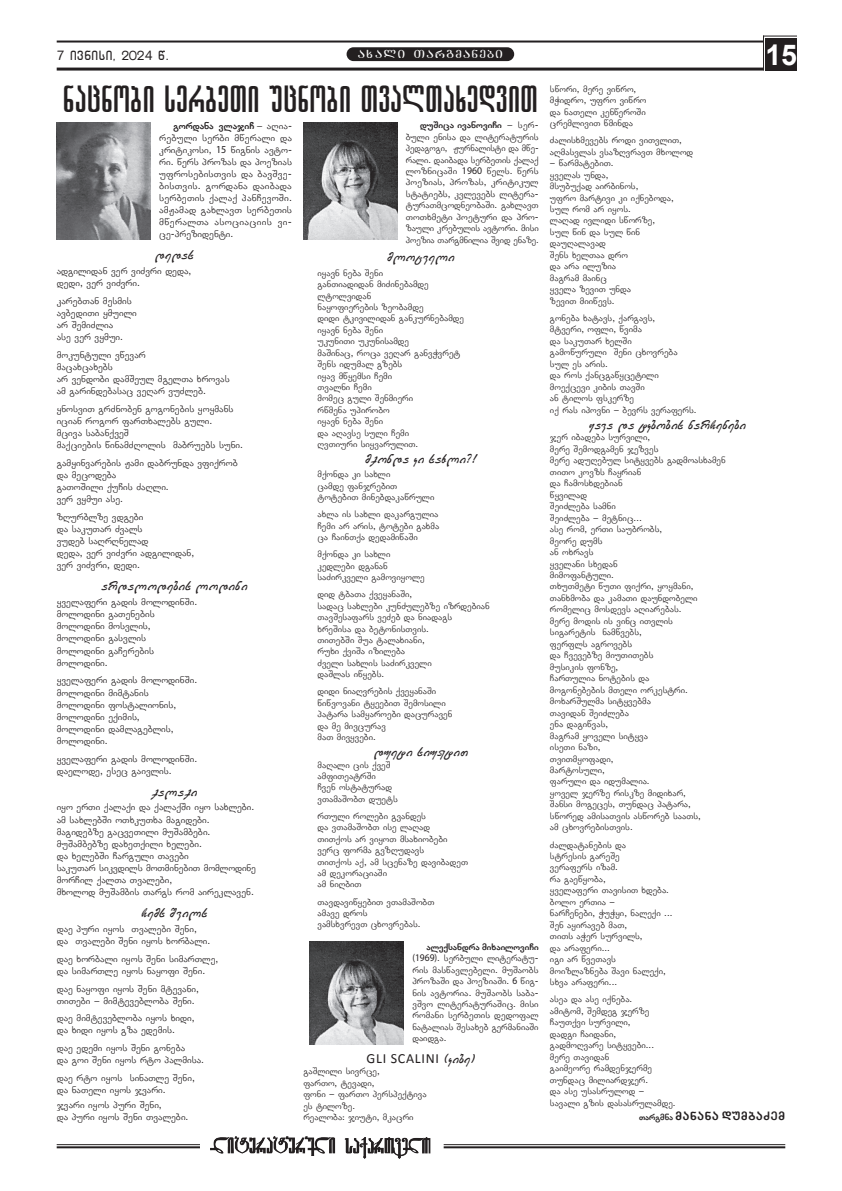
<style>
.page{position:relative;width:842px;height:1191px;background:#fff}
.page>*{position:absolute;margin:0;border:0;box-sizing:border-box;transform-origin:0 0}
.t1{font:32px "Gremi Mtavr";color:#231f20}
.t2{font:700 28.6px "Arial";color:#fff}
.t3{font:14px "Geo Brush Script";letter-spacing:.05em;color:#231f20}
.t4{font:14px "Calibri";letter-spacing:.05em;color:#231f20}
.t5{font:13px "Sanet";color:#231f20}
.t6{font:700 12px "Kolhety Mt";color:#231f20}
.t7{font:12px "Lit Mtavr";letter-spacing:.1em;color:#fff}
.t8{font:10px/12.1px "A Kolkhety N";color:#231f20}
.t9{font:9.5px/11.5px "A Kolkhety N";color:#231f20}
.t10{font:700 9.5px "A Kolkhety N";letter-spacing:.005em;color:#231f20}
.s1{font-weight:700}
.s2{font-family:"Geo Brush Script"}
.s3{font-family:"A Kolkhety N";font-size:9px}
</style>
<div class="page">
<hr style="left:57px;top:1144px;width:728px;height:1px;background:#231f20">
<hr style="left:57px;top:1146px;width:728px;height:2px;background:#231f20">
<hr style="left:57px;top:68px;width:707px;height:3px;background:#231f20">
<hr style="left:57px;top:41px;width:706px;height:2px;background:#231f20">
<div style="left:765px;top:38px;width:32px;height:33px;background:#231f20"></div>
<hr style="left:763px;top:36px;width:1px;height:34px;background:#231f20">
<hr style="left:763px;top:36px;width:34px;height:1px;background:#231f20">
<div style="left:200px;top:1136px;width:171px;height:19px;background:#fff"></div>
<img style="left:210px;top:1136px;width:135px;height:19px">
<svg style="left:430px;top:1138px;width:14px;height:16px"></svg>
<img style="left:345px;top:1137px;width:85px;height:22px">
<div style="left:347px;top:47px;width:167px;height:14px;background:#231f20;border-radius:7px"></div>
<img style="left:57px;top:123px;width:94px;height:117px">
<img style="left:303px;top:123px;width:94px;height:117px">
<img style="left:310px;top:941px;width:94px;height:103px">
<h3 class="t5" style="left:57px;top:49px;width:114px">7 IVNISI, 2024 W.</h3>
<p class="t7" style="left:357px;top:50px;width:147px">AXALI TARGMANEBI</p>
<h2 class="t2" style="left:765px;top:36px;width:33px">15</h2>
<h1 class="t1" style="left:63px;top:85px;width:477px">„NACNOBI SERBETI UCNOBI TVALTAXEDVIT“</h1>
<p class="t8" style="left:159px;top:120px;width:134px;text-align:justify;text-indent:14px"><span class="s1">GORDANA VLAJIC</span> _ ARIA-REBULI SERBI MWERALI DA KRITIKOSI, 15 WIGNIS AVTO-RI. WERS PROZAS DA POEZIAS UFROSEBISTVIS DA BAVSVE-BISTVIS. GORDANA DAIBADA SERBETIS QALAQ PANCEVOSI.<br>AMJAMAD GAXLAVT SERBETIS MWERALTA ASOCIACIIS VI-CE-PREZIDENTI.</p>
<h3 class="t3" style="left:155px;top:250px;width:40px">DEDAS</h3>
<p class="t8" style="left:57px;top:266px;width:136px">ADGILIDAN VER VIZVRI DEDA,<br>DEDI, VER VIZVRI.</p>
<p class="t8" style="left:57px;top:295px;width:82px">KAREBTAN MESMIS<br>AVBEDITI YMUILI<br>AR SEMIZLIA<br>ASE VER VYMUI.</p>
<p class="t8" style="left:57px;top:349px;width:175px">MOKUNTULI VWEVAR<br>MACAXCAXEBS<br>AR VENDOBI DAMSEUL MGELTA XROVAS<br>AM GARINDEBASAC VERAR VUZLEB.</p>
<p class="t8" style="left:57px;top:403px;width:188px">YNOSVIT GRZNOBEN GOGONEBIS YOYMANS<br>ICIAN ROGOR FARTXALEBS GULI.<br>MCIVA SABANQVES<br>MAQCIEBIS WINAMZROLIS MABRUEBS SUNI.</p>
<p class="t8" style="left:57px;top:457px;width:183px">GAMYINVAREBIS JAMI DABRUNDA VFIQROB<br>DA MECODEBA<br>GATOSILI QUCIS ZARLI.<br>VER VYMUI ASE.</p>
<p class="t8" style="left:57px;top:511px;width:139px">ZRURBLZE VDGEBI<br>DA SAKUTAR ZVALS<br>VUDEB SARRRNELAD<br>DEDA, VER VIZVRI ADGILIDAN,<br>VER VIZVRI, DEDI.</p>
<h3 class="t3" style="left:101px;top:580px;width:147px">ARDALODEBIS LODINI</h3>
<p class="t8" style="left:57px;top:596px;width:142px">YVELAFERI GADIS MOLODINSI.<br>MOLODINI GATENEBIS<br>MOLODINI MOSVLIS,<br>MOLODINI GASVLIS<br>MOLODINI GACEREBIS<br>MOLODINI.</p>
<p class="t8" style="left:57px;top:675px;width:142px">YVELAFERI GADIS MOLODINSI.<br>MOLODINI MIMTANIS<br>MOLODINI FOSTALIONIS,<br>MOLODINI EQIMIS,<br>MOLODINI DAMLAGEBLIS,<br>MOLODINI.</p>
<p class="t8" style="left:57px;top:753px;width:142px">YVELAFERI GADIS MOLODINSI.<br>DAELODE, ESEC GAIVLIS.</p>
<h3 class="t3" style="left:152px;top:786px;width:47px">QALAQI</h3>
<p class="t8" style="left:57px;top:802px;width:201px">IYO ERTI QALAQI DA QALAQSI IYO SAXLEBI.<br>AM SAXLEBSI OTXKUTXA MAGIDEBI.<br>MAGIDEBZE GACVETILI MUSAMBEBI.<br>MUSAMBEBZE DAXETQILI XELEBI.<br>DA XELEBSI CARGULI TAVEBI<br>SAKUTAR SIKVDILS MOTMINEBIT MOMLODINE<br>MORCIL QALTA TVALEBI,<br>MXOLOD MUSAMBIS TARGS ROM AIREKLAVEN.</p>
<h3 class="t3" style="left:142px;top:907px;width:67px">CEMS SVILS</h3>
<p class="t8" style="left:57px;top:923px;width:155px">DAE PURI IYOS TVALEBI SENI,<br>DA TVALEBI SENI IYOS XORBALI.</p>
<p class="t8" style="left:57px;top:953px;width:163px">DAE XORBALI IYOS SENI SIMARTLE,<br>DA SIMARTLE IYOS NAYOFI SENI.</p>
<p class="t8" style="left:57px;top:983px;width:144px">DAE NAYOFI IYOS SENI MTEVANI,<br>TITEBI _ MIMTEVEBLOBA SENI.</p>
<p class="t8" style="left:57px;top:1012px;width:139px">DAE MIMTEVEBLOBA IYOS XIDI,<br>DA XIDI IYOS GZA EDEMIS.</p>
<p class="t8" style="left:57px;top:1042px;width:149px">DAE EDEMI IYOS SENI GONEBA<br>DA GOI SENI IYOS RTO PALMISA.</p>
<p class="t8" style="left:57px;top:1072px;width:140px">DAE RTO IYOS SINATLE SENI,<br>DA NATELI IYOS JVARI.</p>
<p class="t8" style="left:57px;top:1099px;width:133px">JVARI IYOS PURI SENI,<br>DA PURI IYOS SENI TVALEBI.</p>
<p class="t9" style="left:406px;top:120px;width:134px;text-align:justify;text-indent:14px"><span class="s1">DUSICA IVANOVICI</span> _ SER-BULI ENISA DA LITERATURIS PEDAGOGI, JURNALISTI DA MWE-RALI. DAIBADA SERBETIS QALAQ LOZNICASI 1960 WELS. WERS POEZIAS, PROZAS, KRITIKUL STATIEBS, KVLEVEBS LITERA-TURATMCODNEOBASI. GAXLAVT TOTXMETI POETURI DA PRO-ZAULI KREBULIS AVTORI. MISI POEZIA TARGMNILIA SVID ENAZE.</p>
<h3 class="t3" style="left:388px;top:252px;width:68px">MLOCVELI</h3>
<p class="t9" style="left:317px;top:268px;width:148px">IYAVN NEBA SENI<br>GANTIADIDAN MIZINEBAMDE<br>LTOLVIDAN<br>NAYOFIEREBIS ZEOBAMDE<br>DIDI TKIVILIDAN GANKURNEBAMDE<br>IYAVN NEBA SENI<br>UKUNITI UKUNISAMDE<br>MASINAC, ROCA VERAR GANVWVRET<br>SENS IDUMAL GZEBS<br>IYAV MWYEMSI CEMI<br>TVALNI CEMI<br>MOMEC GULI SENMIERI<br>RWMENA UPIROBO<br>IYAVN NEBA SENI<br>DA ARAVSE SULI CEMI<br>RVTIURI SIYVARULIT.</p>
<h3 class="t3" style="left:365px;top:453px;width:113px">MQONDA KI SAXLI?!</h3>
<p class="t9" style="left:317px;top:469px;width:118px">MQONDA KI SAXLI<br>CAMDE FANJREBIT<br>TOTEBIT MINEBDAKAWRULI</p>
<p class="t9" style="left:317px;top:509px;width:123px;text-align:justify">AXLA IS SAXLI DAKARGULIA CEMI AR ARIS, TOTEBI GAXMA CA CAINTQA DEDAMIWASI</p>
<p class="t9" style="left:317px;top:549px;width:109px">MQONDA KI SAXLI<br>KEDLEBI DGANAN<br>SAZIRKVELI GAMOVIYOLE</p>
<p class="t9" style="left:317px;top:589px;width:174px">DID TBATA QVEYANASI,<br>SADAC SAXLEBI KUNZULEBZE IZRDEBIAN<br>TAVSESAFARS VEZEB DA NIADAGS<br>XRESISA DA BETONISTVIS.<br>TITEBSI SUA TALAXIANI,<br>RUXI QVISA IZILEBA<br>ZVELI SAXLIS SAZIRKVELI<br>DASLAS IWYEBS.</p>
<p class="t9" style="left:317px;top:686px;width:136px">DIDI NIARVREBIS QVEYANASI<br>WIWVOVANI TYEEBIT SEMOSILI<br>PATARA SAMYAROEBI DACURAVEN<br>DA ME MIVCURAV<br>MAT MIVYVEBI.</p>
<h3 class="t3" style="left:374px;top:746px;width:95px">DUETI SIUJTIT</h3>
<p class="t9" style="left:317px;top:759px;width:82px">MARALI CIS QVES<br>AMFITEATRSI<br>CVEN OSTATURAD<br>VTAMASOBT DUETS</p>
<p class="t9" style="left:317px;top:810px;width:152px">RTULI ROLEBI GVANDES<br>DA VTAMASOBT ISE LARAD<br>TITQOS AR VIYOT MSAXIOBEBI<br>VERC FORMA GVZRUDAVS<br>TITQOS AQ, AM SCENAZE DAVIBADET<br>AM DEKORACIASI<br>AM NIRBIT</p>
<p class="t9" style="left:317px;top:896px;width:118px">TAVDAVIWYEBIT VTAMASOBT<br>AMAVE DROS<br>VAMSXVREVT CXOVREBAS.</p>
<p class="t10" style="left:427px;top:942px;width:114px">ALEQSANDRA MIXAILOVICI</p>
<p class="t9" style="left:412px;top:953px;width:128px;text-align:justify">(1969). SERBULI LITERATU-RIS MASWAVLEBELI. MUSAOBS PROZASI DA POEZIASI. 6 WIG-NIS AVTORIA. MUSAOBS SABA-VSVO LITERATURASIC. MISI ROMANI SERBETIS DEDOFAL NATALIAS SESAXEB GERMANIASI DAIDGA.</p>
<h3 class="t4" style="left:367px;top:1048px;width:110px">GLI SCALINI <span class="s2">(KIBE)</span></h3>
<p class="t9" style="left:303px;top:1066px;width:125px">GASLILI SIVRCE,<br>FARTO, TEVADI,<br>FONI _ FARTO PERSPEQTIVA<br>ES TILOZE.<br>REALOBA: JIUTI, MKACRI</p>
<p class="t9" style="left:550px;top:83px;width:98px">SWORI, MERE VIWRO,<br>MWIDRO, UFRO VIWRO<br>DA NATELI KENWEROSI<br>CREMLIVIT WMINDA</p>
<p class="t9" style="left:550px;top:135px;width:145px">ZALISXMEVEBS RODI VITVLIT,<br>ARMASVLAS VSAZRVRAVT MXOLOD _ WARMATEBIT.<br>YVELAS UNDA,<br>MSUBUQAD AIRBINOS,<br>UFRO MARTIVI KI IQNEBODA,<br>SUL ROM AR IYOS.<br>LARAD IVLIDI SWORZE,<br>SUL WIN DA SUL WIN<br>DAURALAVAD<br>SENS XELTAA DRO<br>DA ARA ILUZIA<br>MAGRAM MAINC<br>YVELA ZEVIT UNDA<br>ZEVIT MIIWEVS.</p>
<p class="t9" style="left:550px;top:313px;width:148px">GONEBA XATAVS, QARGAVS,<br>MTVERI, OFLI, WVIMA<br>DA SAKUTAR XELSI<br>GAMOWURULI SENI CXOVREBA<br>SUL ES ARIS.<br>DA ROS QANCGAWYCETILI<br>MOEQCEVI KIBIS TAVSI<br>AN TILOS FSKERZE<br>IQ RAS IPOVNI _ BEVRS VERAFERS.</p>
<h3 class="t3" style="left:589px;top:419px;width:158px">YAVA DA TKBOBIS NARCENEBI</h3>
<p class="t9" style="left:550px;top:432px;width:177px">JER IBADEBA SURVILI,<br>MERE SEMODGAMEN JEZVES<br>MERE ADUREBUL SITYVEBS GADMOASXAMEN<br>TITO KOVZS CAYRIAN<br>DA CAMOSXDEBIAN<br>WYVILAD<br>SEIZLEBA SAMNI<br>SEIZLEBA _ METNIC…<br>ASE ROM, ERTI SAUBROBS,<br>MEORE DUMS<br>AN OXRAVS<br>YVELANI SXEDAN<br>MIMOFANTULI.<br>TXUTMETI WUTI FIQRI, YOYMANI,<br>TANXMOBA DA KAMATI DAUNDOBELI<br>ROMELIC MOSDEVS ARIAREBAS.<br>MERE MODIS IS VINC ITVLIS<br>SIGARETIS NAMWVEBS,<br>FERFLS AGROVEBS<br>DA CVEVEBZE MIUTITEBS<br>MUSIKIS FONZE,<br>CARTULIA NOTEBIS DA<br>MOGONEBEBIS MTELI ORKESTRI.<br>MOXARSULMA SITYVEBMA<br>TAVIDAN SEIZLEBA<br>ENA DAGIWVAS,<br>MAGRAM YOVELI SITYVA<br>ISETI NAZI,<br>TVITMYOFADI,<br>MARTOSULI,<br>FARULI DA IDUMALIA.<br>YOVEL JERZE RISKZE MIDIXAR,<br>SANSI MOGECES, TUNDAC PATARA,<br>SWORED AMISATVIS ASWOREB SAATS,<br>AM CXOVREBISTVIS.</p>
<p class="t9" style="left:550px;top:839px;width:124px">ZALDATANEBIS DA<br>STRESIS GARESE<br>VERAFERS IZAM.<br>RA GAEWYOBA,<br>YVELAFERI TAVISIT XDEBA.<br>BOLO ERTIA _<br>NARCENEBI, WUWYI, NALEQI ...<br>SEN AYIRAVEB MAT,<br>TITS AWER SURVILS,<br>DA ARAFERI...<br>IGI AR WVETAVS<br>MOIZLAZNEBA SAVI NALEQI,<br>SXVA ARAFERI...</p>
<p class="t9" style="left:550px;top:994px;width:127px">ASEA DA ASE IQNEBA.<br>AMITOM, SEMDEG JERZE<br>CAUTQVI SURVILI,<br>DADGI CAIDANI,<br>GADMORVARE SITYVEBI...<br>MERE TAVIDAN<br>GAIMEORE RAMDENJERME<br>TUNDAC MILIARDJER.<br>DA ASE USASRULOD _<br>SAVALI GZIS DASASRULAMDE.</p>
<p class="t6" style="left:639px;top:1110px;width:148px"><span class="s3">TARGMNA</span> MANANA DUMBAZEM</p>
</div>
